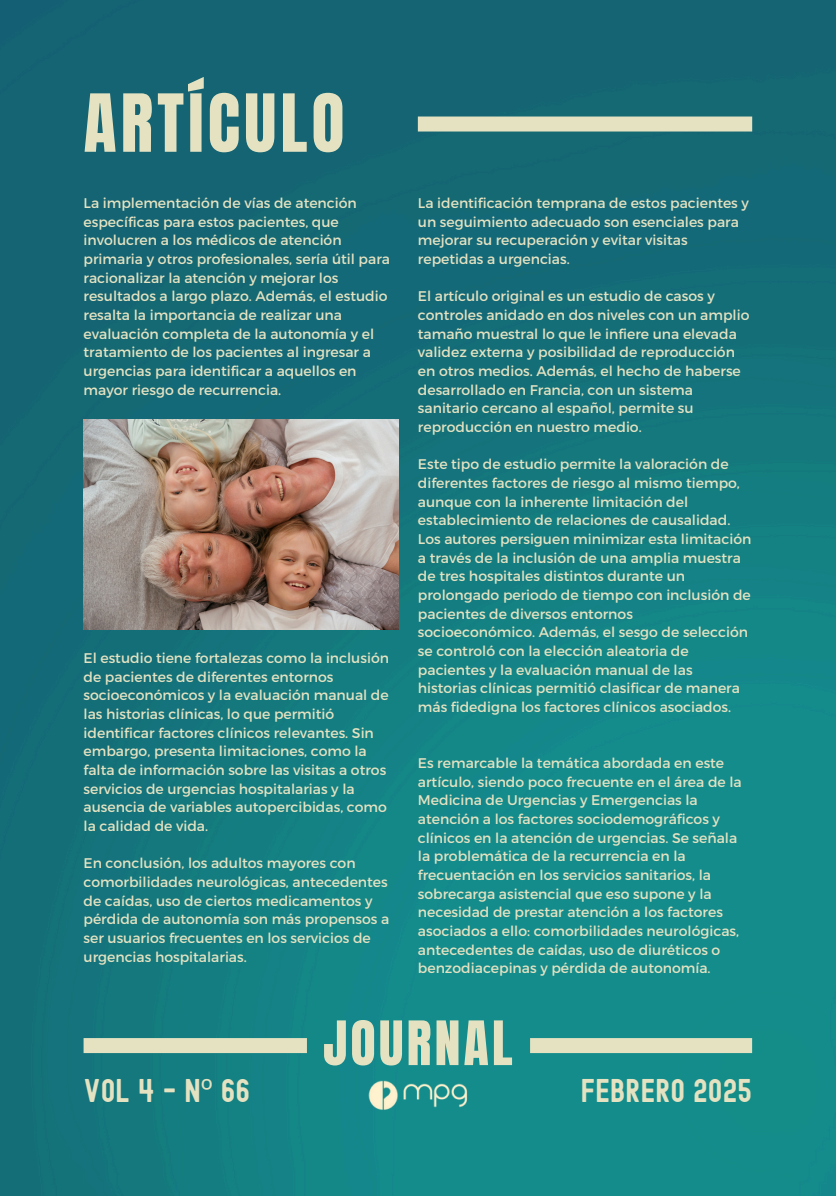
<style>
.page{position:relative;width:836px;height:1196px;background:#fff}
.page>*{position:absolute;margin:0;border:0;box-sizing:border-box;transform-origin:0 0}
.t1{font:68px "Anton";letter-spacing:.06em;color:#e4e2c1}
.t2{font:52px "Anton";letter-spacing:.06em;color:#e4e2c1}
.t3{font:32px "Edmund";color:#e4e2c1}
.t4{font:14px/18.6px "Montserrat";color:#e4e2c1}
.s1{font-family:"Noto Sans"}
</style>
<div class="page">
<img style="left:0;top:0;width:836px;height:1195px">
<div style="left:84px;top:1038px;width:223px;height:15px;background:#e4e2c1"></div>
<div style="left:530px;top:1038px;width:222px;height:15px;background:#e4e2c1"></div>
<div style="left:418px;top:116px;width:334px;height:15px;background:#e4e2c1"></div>
<img style="left:367px;top:1079px;width:101px;height:33px">
<img style="left:84px;top:419px;width:315px;height:210px">
<p class="t1" style="left:84px;top:74px;width:262px">ARTÍCULO</p>
<p class="t4" style="left:84px;top:193px;width:308px">La implementación de vías de atención específicas para estos pacientes, que involucren a los médicos de atención primaria y otros profesionales, sería útil para racionalizar la atención y mejorar los resultados a largo plazo. Además, el estudio resalta la importancia de realizar una evaluación completa de la autonomía y el tratamiento de los pacientes al ingresar a urgencias para identificar a aquellos en mayor riesgo de recurrencia.</p>
<p class="t4" style="left:418px;top:193px;width:332px">La identificación temprana de estos pacientes y un seguimiento adecuado son esenciales para mejorar su recuperación y evitar visitas repetidas a urgencias.</p>
<p class="t4" style="left:418px;top:286px;width:333px">El artículo original es un estudio de casos y controles anidado en dos niveles con un amplio tamaño muestral lo que le infiere una elevada validez externa y posibilidad de reproducción en otros medios. Además, el hecho de haberse desarrollado en Francia, con un sistema sanitario cercano al español, permite su reproducción en nuestro medio.</p>
<p class="t4" style="left:418px;top:454px;width:335px">Este tipo de estudio permite la valoración de diferentes factores de riesgo al mismo tiempo, aunque con la inherente limitación del establecimiento de relaciones de causalidad.<br>Los autores persiguen minimizar esta limitación a través de la inclusión de una amplia muestra de tres hospitales distintos durante un prolongado periodo de tiempo con inclusión de pacientes de diversos entornos socioeconómico. Además, el sesgo de selección se controló con la elección aleatoria de pacientes y la evaluación manual de las historias clínicas permitió clasificar de manera más fidedigna los factores clínicos asociados.</p>
<p class="t4" style="left:84px;top:648px;width:307px">El estudio tiene fortalezas como la inclusión de pacientes de diferentes entornos socioeconómicos y la evaluación manual de las historias clínicas, lo que permitió identificar factores clínicos relevantes. Sin embargo, presenta limitaciones, como la falta de información sobre las visitas a otros servicios de urgencias hospitalarias y la ausencia de variables autopercibidas, como la calidad de vida.</p>
<p class="t4" style="left:84px;top:853px;width:307px">En conclusión, los adultos mayores con comorbilidades neurológicas, antecedentes de caídas, uso de ciertos medicamentos y pérdida de autonomía son más propensos a ser usuarios frecuentes en los servicios de urgencias hospitalarias.</p>
<p class="t4" style="left:418px;top:753px;width:325px">Es remarcable la temática abordada en este artículo, siendo poco frecuente en el área de la Medicina de Urgencias y Emergencias la atención a los factores sociodemográficos y clínicos en la atención de urgencias. Se señala la problemática de la recurrencia en la frecuentación en los servicios sanitarios, la sobrecarga asistencial que eso supone y la necesidad de prestar atención a los factores asociados a ello: comorbilidades neurológicas, antecedentes de caídas, uso de diuréticos o benzodiacepinas y pérdida de autonomía.</p>
<h1 class="t2" style="left:323px;top:1005px;width:191px">JOURNAL</h1>
<p class="t3" style="left:84px;top:1076px;width:168px">VOL 4 - N<span class="s1">º</span> 66</p>
<p class="t3" style="left:580px;top:1076px;width:173px">FEBRERO 2025</p>
</div>
